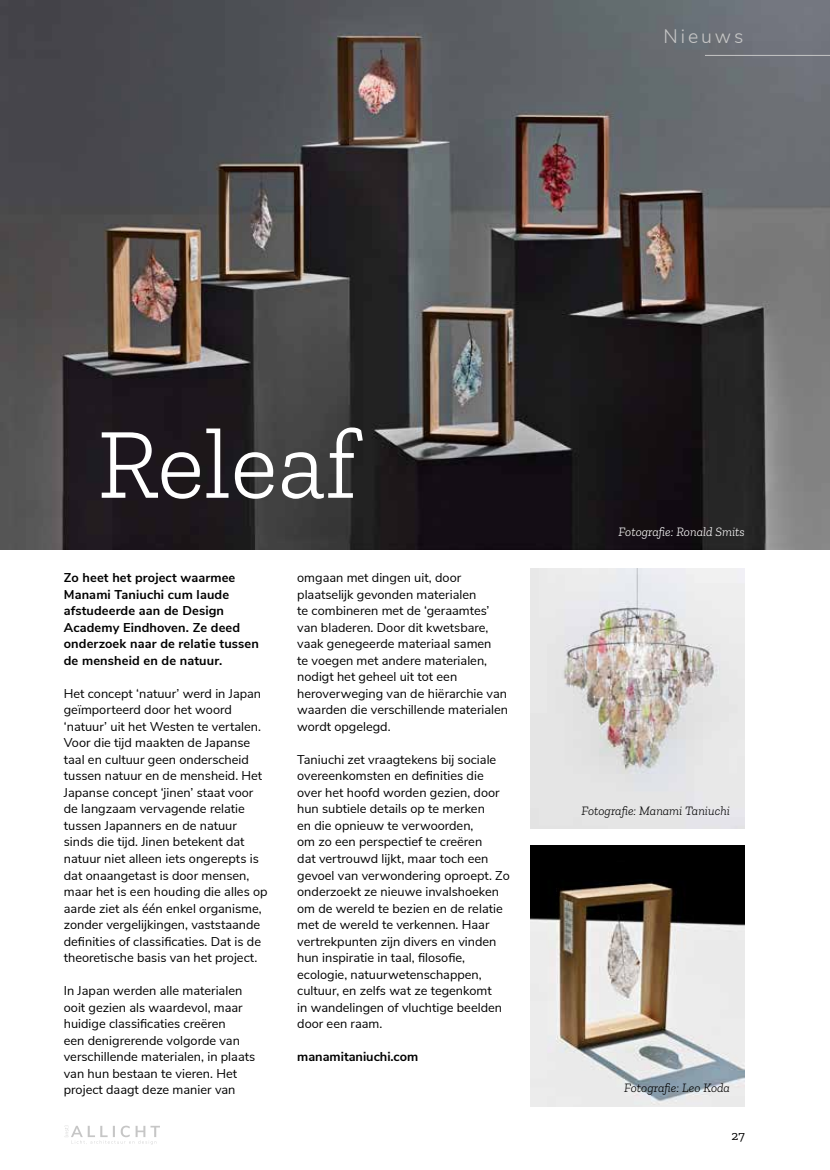
<style>
.page{position:relative;width:830px;height:1170px;background:#fff}
.page>*{position:absolute;margin:0;border:0;box-sizing:border-box;transform-origin:0 0}
.t1{font:300 100.65px "Zilla Slab";color:#fff}
.t2{font:300 19.5px "Nunito Sans";letter-spacing:.15em;color:#c6c6c6}
.t3{font:13.5px "Zilla Slab";color:#000}
.t4{font:12.75px/16.5px "Nunito Sans";color:#000}
.t5{font:700 12.75px/16.5px "Nunito Sans";letter-spacing:.01em;color:#000}
.t6{font:italic 300 12.75px "Zilla Slab";color:#000}
.t7{font:italic 300 12.75px "Zilla Slab";color:#fff}
</style>
<div class="page">
<img style="left:0;top:0;width:829px;height:550px">
<img style="left:530px;top:845px;width:214px;height:261px">
<img style="left:530px;top:568px;width:214px;height:260px">
<hr style="left:704px;top:55px;width:125px;height:1px;background:#c6c6c6">
<svg style="left:65px;top:1125px;width:95px;height:19px"></svg>
<h2 class="t2" style="left:663px;top:22px;width:81px">Nieuws</h2>
<h1 class="t1" style="left:97px;top:409px;width:261px">Releaf</h1>
<p class="t5" style="left:64px;top:569px;width:196px">Zo heet het project waarmee<br>Manami Taniuchi cum laude afstudeerde aan de Design<br>Academy Eindhoven. Ze deed onderzoek naar de relatie tussen de mensheid en de natuur.</p>
<p class="t4" style="left:64px;top:684px;width:205px">Het concept ‘natuur’ werd in Japan geïmporteerd door het woord ‘natuur’ uit het Westen te vertalen.<br>Voor die tijd maakten de Japanse taal en cultuur geen onderscheid tussen natuur en de mensheid. Het Japanse concept ‘jinen’ staat voor de langzaam vervagende relatie tussen Japanners en de natuur sinds die tijd. Jinen betekent dat natuur niet alleen iets ongerepts is dat onaangetast is door mensen, maar het is een houding die alles op aarde ziet als één enkel organisme, zonder vergelijkingen, vaststaande definities of classificaties. Dat is de theoretische basis van het project.</p>
<p class="t4" style="left:64px;top:981px;width:193px">In Japan werden alle materialen ooit gezien als waardevol, maar huidige classificaties creëren<br>een denigrerende volgorde van verschillende materialen, in plaats van hun bestaan te vieren. Het project daagt deze manier van</p>
<p class="t4" style="left:297px;top:569px;width:212px">omgaan met dingen uit, door plaatselijk gevonden materialen<br>te combineren met de ‘geraamtes’ van bladeren. Door dit kwetsbare, vaak genegeerde materiaal samen<br>te voegen met andere materialen, nodigt het geheel uit tot een heroverweging van de hiërarchie van waarden die verschillende materialen wordt opgelegd.</p>
<p class="t4" style="left:297px;top:750px;width:214px">Taniuchi zet vraagtekens bij sociale overeenkomsten en definities die over het hoofd worden gezien, door hun subtiele details op te merken<br>en die opnieuw te verwoorden,<br>om zo een perspectief te creëren<br>dat vertrouwd lijkt, maar toch een gevoel van verwondering oproept. Zo onderzoekt ze nieuwe invalshoeken om de wereld te bezien en de relatie met de wereld te verkennen. Haar vertrekpunten zijn divers en vinden hun inspiratie in taal, filosofie, ecologie, natuurwetenschappen, cultuur, en zelfs wat ze tegenkomt<br>in wandelingen of vluchtige beelden door een raam.</p>
<p class="t5" style="left:297px;top:1047px;width:122px">manamitaniuchi.com</p>
<p class="t7" style="left:618px;top:525px;width:128px">Fotografie: Ronald Smits</p>
<p class="t6" style="left:581px;top:803px;width:150px">Fotografie: Manami Taniuchi</p>
<p class="t6" style="left:623px;top:1080px;width:107px">Fotografie: Leo Koda</p>
<p class="t3" style="left:731px;top:1128px;width:15px">27</p>
</div>
